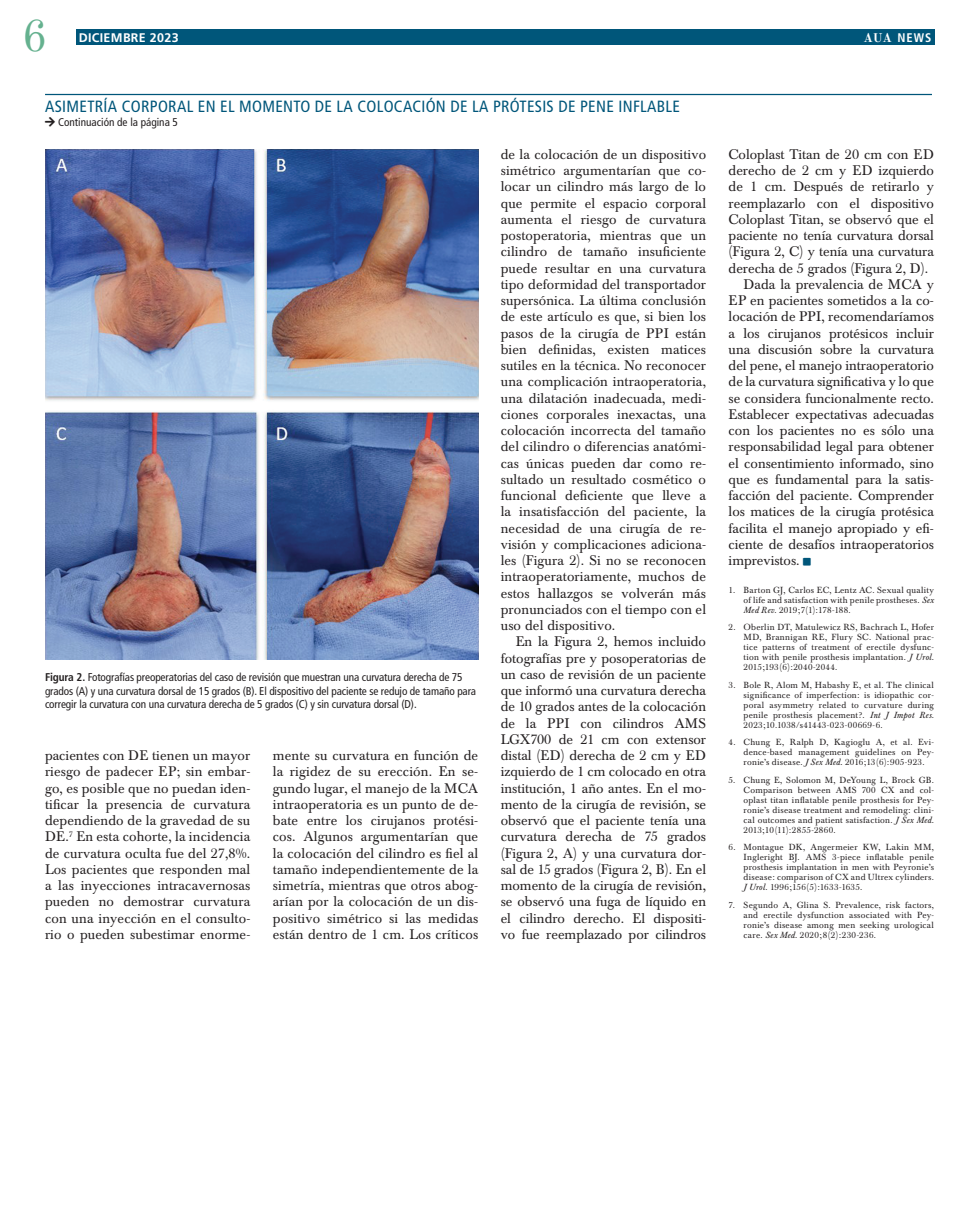
<style>
.page{position:relative;width:979px;height:1215px;background:#fff}
.page>*{position:absolute;margin:0;border:0;box-sizing:border-box;transform-origin:0 0}
.t1{font:45px "Old Standard TT";color:#65b18f}
.t2{font:condensed 16.25px "Frutiger LT Pro";letter-spacing:.02em;color:#00567a}
.t3{font:13.75px/16.2px "Baskerville BE";color:#231f20;text-align:justify}
.t4{font:700 12.5px "Frutiger LT Pro";letter-spacing:.025em;color:#fff}
.t5{font:700 condensed 12.5px "Frutiger LT Pro";color:#fff}
.t6{font:condensed 11.25px/13.5px "Frutiger LT Pro";letter-spacing:-.01em;color:#231f20}
.t7{font:8.75px/10px "Baskerville BE";letter-spacing:.03em;color:#231f20;text-align:justify}
.s1{font-family:"Old Standard TT";font-stretch:normal}
.s2{font-family:"Frutiger LT Std";font-weight:700}
.s3{font-style:italic}
</style>
<div class="page">
<div style="left:76px;top:29px;width:858px;height:16px;background:#00567a"></div>
<hr style="left:45px;top:94px;width:887px;height:1px;background:#00567a">
<img style="left:45px;top:149px;width:433px;height:510px">
<h1 class="t1" style="left:22px;top:2px;width:28px">6</h1>
<p class="t4" style="left:79px;top:30px;width:101px">DICIEMBRE 2023</p>
<p class="t5" style="left:863px;top:30px;width:70px"><span class="s1">AUA</span> NEWS</p>
<p class="t2" style="left:45px;top:97px;width:636px">ASIMETRÍA CORPORAL EN EL MOMENTO DE LA COLOCACIÓN DE LA PRÓTESIS DE PENE INFLABLE</p>
<p class="t6" style="left:45px;top:115px;width:134px">□▼ Continuación de la página 5</p>
<p class="t6" style="left:45px;top:671px;width:433px"><span class="s2">Figura 2.</span> Fotografías preoperatorias del caso de revisión que muestran una curvatura derecha de 75 grados (A) y una curvatura dorsal de 15 grados (B). El dispositivo del paciente se redujo de tamaño para corregir la curvatura con una curvatura derecha de 5 grados (C) y sin curvatura dorsal (D).</p>
<p class="t3" style="left:45px;top:748px;width:207px">pacientes con DE tienen un mayor riesgo de padecer EP; sin embar&shy;go, es posible que no puedan iden&shy;tificar la presencia de curvatura dependiendo de la gravedad de su DE.<sup>7</sup> En esta cohorte, la incidencia de curvatura oculta fue del 27,8%.<br>Los pacientes que responden mal a las inyecciones intracavernosas pueden no demostrar curvatura con una inyección en el consulto&shy;rio o pueden subestimar enorme-</p>
<p class="t3" style="left:273px;top:748px;width:207px">mente su curvatura en función de la rigidez de su erección. En se&shy;gundo lugar, el manejo de la MCA intraoperatoria es un punto de de&shy;bate entre los cirujanos protési&shy;cos. Algunos argumentarían que la colocación del cilindro es fiel al tamaño independientemente de la simetría, mientras que otros abog&shy;arían por la colocación de un dis&shy;positivo simétrico si las medidas están dentro de 1 cm. Los críticos</p>
<p class="t3" style="left:501px;top:146px;width:207px">de la colocación de un dispositivo simétrico argumentarían que co&shy;locar un cilindro más largo de lo que permite el espacio corporal aumenta el riesgo de curvatura postoperatoria, mientras que un cilindro de tamaño insuficiente puede resultar en una curvatura tipo deformidad del transportador supersónica. La última conclusión de este artículo es que, si bien los pasos de la cirugía de PPI están bien definidas, existen matices sutiles en la técnica. No reconocer una complicación intraoperatoria, una dilatación inadecuada, medi&shy;ciones corporales inexactas, una colocación incorrecta del tamaño del cilindro o diferencias anatómi&shy;cas únicas pueden dar como re&shy;sultado un resultado cosmético o funcional deficiente que lleve a la insatisfacción del paciente, la necesidad de una cirugía de re&shy;visión y complicaciones adiciona&shy;les (Figura 2). Si no se reconocen intraoperatoriamente, muchos de estos hallazgos se volverán más pronunciados con el tiempo con el uso del dispositivo.</p>
<p class="t3" style="left:501px;top:634px;width:207px;text-indent:15px">En la Figura 2, hemos incluido fotografías pre y posoperatorias de un caso de revisión de un paciente que informó una curvatura derecha de 10 grados antes de la colocación de la PPI con cilindros AMS LGX700 de 21 cm con extensor distal (ED) derecha de 2 cm y ED izquierdo de 1 cm colocado en otra institución, 1 año antes. En el mo&shy;mento de la cirugía de revisión, se observó que el paciente tenía una curvatura derecha de 75 grados (Figura 2, A) y una curvatura dor&shy;sal de 15 grados (Figura 2, B). En el momento de la cirugía de revisión, se observó una fuga de líquido en el cilindro derecho. El dispositi&shy;vo fue reemplazado por cilindros</p>
<p class="t3" style="left:728px;top:146px;width:207px">Coloplast Titan de 20 cm con ED</p>
<p class="t3" style="left:728px;top:163px;width:207px">derecho de 2 cm y ED izquierdo</p>
<p class="t3" style="left:728px;top:179px;width:207px">de 1 cm. Después de retirarlo y</p>
<p class="t3" style="left:728px;top:195px;width:207px">reemplazarlo con el dispositivo</p>
<p class="t3" style="left:728px;top:211px;width:207px">Coloplast Titan, se observó que el</p>
<p class="t3" style="left:728px;top:228px;width:207px">paciente no tenía curvatura dorsal</p>
<p class="t3" style="left:728px;top:244px;width:207px">(Figura 2, C) y tenía una curvatura</p>
<p class="t3" style="left:728px;top:260px;width:201px">derecha de 5 grados (Figura 2, D).</p>
<p class="t3" style="left:743px;top:276px;width:192px">Dada la prevalencia de MCA y</p>
<p class="t3" style="left:728px;top:293px;width:207px">EP en pacientes sometidos a la co-</p>
<p class="t3" style="left:728px;top:309px;width:207px">locación de PPI, recomendaríamos</p>
<p class="t3" style="left:728px;top:325px;width:207px">a los cirujanos protésicos incluir</p>
<p class="t3" style="left:728px;top:342px;width:207px">una discusión sobre la curvatura</p>
<p class="t3" style="left:728px;top:358px;width:207px">del pene, el manejo intraoperatorio</p>
<p class="t3" style="left:728px;top:374px;width:207px">de la curvatura significativa y lo que</p>
<p class="t3" style="left:728px;top:390px;width:207px">se considera funcionalmente recto.</p>
<p class="t3" style="left:728px;top:407px;width:207px">Establecer expectativas adecuadas</p>
<p class="t3" style="left:728px;top:423px;width:207px">con los pacientes no es sólo una</p>
<p class="t3" style="left:728px;top:439px;width:207px">responsabilidad legal para obtener</p>
<p class="t3" style="left:728px;top:455px;width:207px">el consentimiento informado, sino</p>
<p class="t3" style="left:728px;top:472px;width:207px">que es fundamental para la satis-</p>
<p class="t3" style="left:728px;top:488px;width:207px">facción del paciente. Comprender</p>
<p class="t3" style="left:728px;top:504px;width:207px">los matices de la cirugía protésica</p>
<p class="t3" style="left:728px;top:520px;width:207px">facilita el manejo apropiado y efi-</p>
<p class="t3" style="left:728px;top:537px;width:207px">ciente de desafíos intraoperatorios</p>
<p class="t3" style="left:728px;top:553px;width:73px">imprevistos.</p>
<p class="t7" style="left:743px;top:585px;width:192px;text-indent:-15px">1. Barton GJ, Carlos EC, Lentz AC. Sexual quality of life and satisfaction with penile prostheses. <span class="s3">Sex Med Rev</span>. 2019;7(1):178-188.</p>
<p class="t7" style="left:743px;top:623px;width:192px;text-indent:-15px">2. Oberlin DT, Matulewicz RS, Bachrach L, Hofer MD, Brannigan RE, Flury SC. National prac&shy;tice patterns of treatment of erectile dysfunc&shy;tion with penile prosthesis implantation. <span class="s3">J Urol</span>.<br>2015;193(6):2040-2044.</p>
<p class="t7" style="left:743px;top:680px;width:192px;text-indent:-15px">3. Bole R, Alom M, Habashy E, et al. The clinical significance of imperfection: is idiopathic cor&shy;poral asymmetry related to curvature during penile prosthesis placement?. <span class="s3">Int J Impot Res</span>.<br>2023;10.1038/s41443-023-00669-6.</p>
<p class="t7" style="left:743px;top:738px;width:192px;text-indent:-15px">4. Chung E, Ralph D, Kagioglu A, et al. Evi&shy;dence-based management guidelines on Pey&shy;ronie’s disease. <span class="s3">J Sex Med</span>. 2016;13(6):905-923.</p>
<p class="t7" style="left:743px;top:775px;width:192px;text-indent:-15px">5. Chung E, Solomon M, DeYoung L, Brock GB.<br>Comparison between AMS 700 CX and col&shy;oplast titan inflatable penile prosthesis for Pey&shy;ronie’s disease treatment and remodeling: clini&shy;cal outcomes and patient satisfaction. <span class="s3">J Sex Med</span>.<br>2013;10(11):2855-2860.</p>
<p class="t7" style="left:743px;top:842px;width:192px;text-indent:-15px">6. Montague DK, Angermeier KW, Lakin MM, Ingleright BJ. AMS 3-piece inflatable penile prosthesis implantation in men with Peyronie’s disease: comparison of CX and Ultrex cylinders.<br><span class="s3">J Urol</span>. 1996;156(5):1633-1635.</p>
<p class="t7" style="left:743px;top:900px;width:192px;text-indent:-15px">7. Segundo A, Glina S. Prevalence, risk factors, and erectile dysfunction associated with Pey&shy;ronie’s disease among men seeking urological care. <span class="s3">Sex Med</span>. 2020;8(2):230-236.</p>
</div>
